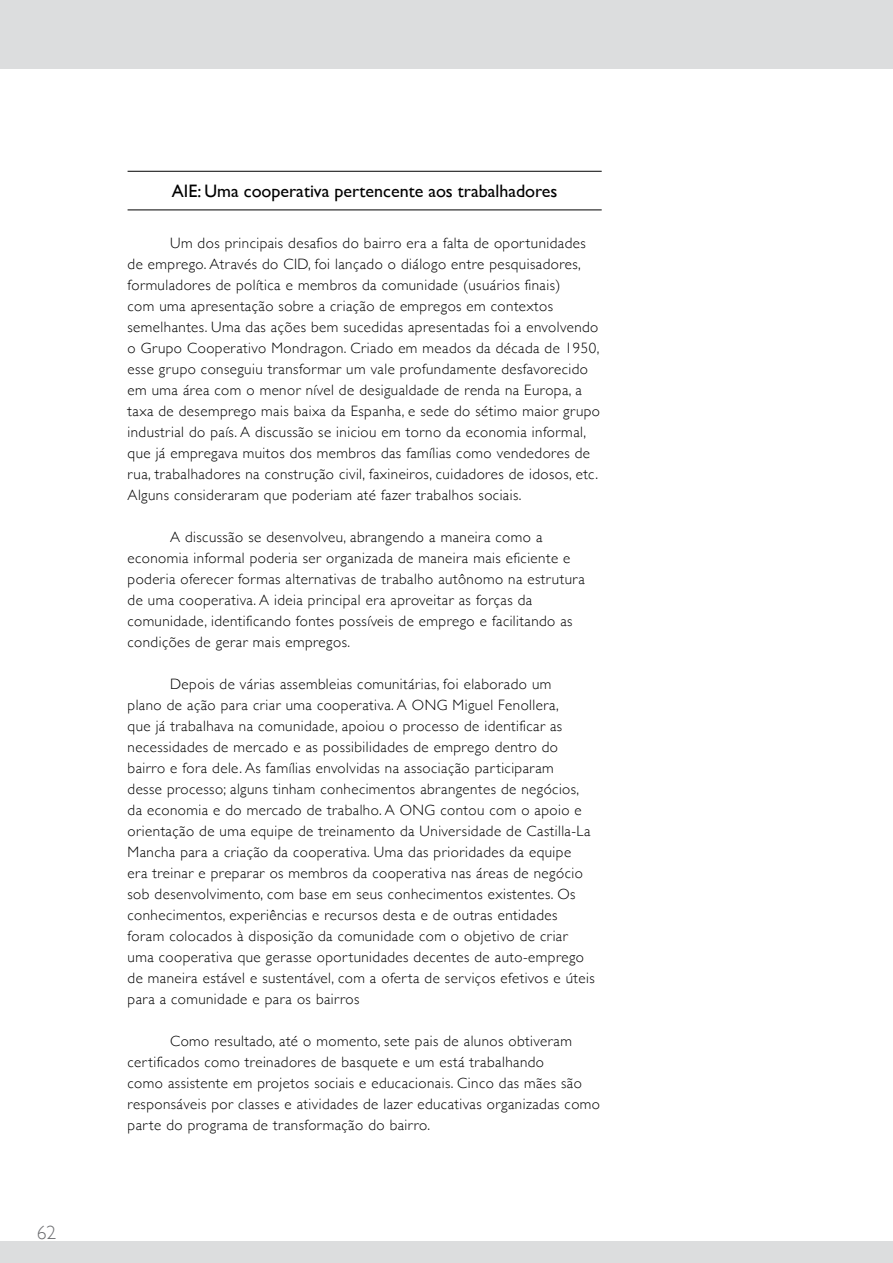
<style>
.page{position:relative;width:893px;height:1263px;background:#fff}
.page>*{position:absolute;margin:0;border:0;box-sizing:border-box;transform-origin:0 0}
.t1{font:300 19.5px "Gill Sans";color:#6d6e71}
.t2{font:18px "Gill Sans";color:#000}
.t3{font:300 15px/21px "Gill Sans";letter-spacing:.03em;color:#000}
</style>
<div class="page">
<div style="left:0;top:1242px;width:893px;height:21px;background:#dcddde"></div>
<hr style="left:128px;top:171px;width:474px;height:1px;background:#000">
<hr style="left:128px;top:210px;width:474px;height:1px;background:#000">
<div style="left:0;top:0;width:893px;height:68px;background:#dcddde"></div>
<h1 class="t1" style="left:37px;top:1217px;width:21px">62</h1>
<p class="t2" style="left:172px;top:180px;width:387px">AIE: Uma cooperativa pertencente aos trabalhadores</p>
<p class="t3" style="left:128px;top:232px;width:474px;text-indent:43px">Um dos principais desafios do bairro era a falta de oportunidades de emprego. Através do CID, foi lançado o diálogo entre pesquisadores, formuladores de política e membros da comunidade (usuários finais)<br>com uma apresentação sobre a criação de empregos em contextos semelhantes. Uma das ações bem sucedidas apresentadas foi a envolvendo o Grupo Cooperativo Mondragon. Criado em meados da década de 1950, esse grupo conseguiu transformar um vale profundamente desfavorecido em uma área com o menor nível de desigualdade de renda na Europa, a taxa de desemprego mais baixa da Espanha, e sede do sétimo maior grupo industrial do país. A discussão se iniciou em torno da economia informal, que já empregava muitos dos membros das famílias como vendedores de rua, trabalhadores na construção civil, faxineiros, cuidadores de idosos, etc.<br>Alguns consideraram que poderiam até fazer trabalhos sociais.</p>
<p class="t3" style="left:128px;top:526px;width:459px;text-indent:43px">A discussão se desenvolveu, abrangendo a maneira como a economia informal poderia ser organizada de maneira mais eficiente e poderia oferecer formas alternativas de trabalho autônomo na estrutura de uma cooperativa. A ideia principal era aproveitar as forças da comunidade, identificando fontes possíveis de emprego e facilitando as condições de gerar mais empregos.</p>
<p class="t3" style="left:128px;top:673px;width:469px;text-indent:43px">Depois de várias assembleias comunitárias, foi elaborado um<br>plano de ação para criar uma cooperativa. A ONG Miguel Fenollera,<br>que já trabalhava na comunidade, apoiou o processo de identificar as necessidades de mercado e as possibilidades de emprego dentro do bairro e fora dele. As famílias envolvidas na associação participaram<br>desse processo; alguns tinham conhecimentos abrangentes de negócios, da economia e do mercado de trabalho. A ONG contou com o apoio e orientação de uma equipe de treinamento da Universidade de Castilla-La Mancha para a criação da cooperativa. Uma das prioridades da equipe<br>era treinar e preparar os membros da cooperativa nas áreas de negócio sob desenvolvimento, com base em seus conhecimentos existentes. Os conhecimentos, experiências e recursos desta e de outras entidades foram colocados à disposição da comunidade com o objetivo de criar uma cooperativa que gerasse oportunidades decentes de auto-emprego de maneira estável e sustentável, com a oferta de serviços efetivos e úteis para a comunidade e para os bairros</p>
<p class="t3" style="left:128px;top:1030px;width:474px;text-indent:43px">Como resultado, até o momento, sete pais de alunos obtiveram certificados como treinadores de basquete e um está trabalhando<br>como assistente em projetos sociais e educacionais. Cinco das mães são responsáveis por classes e atividades de lazer educativas organizadas como parte do programa de transformação do bairro.</p>
</div>
